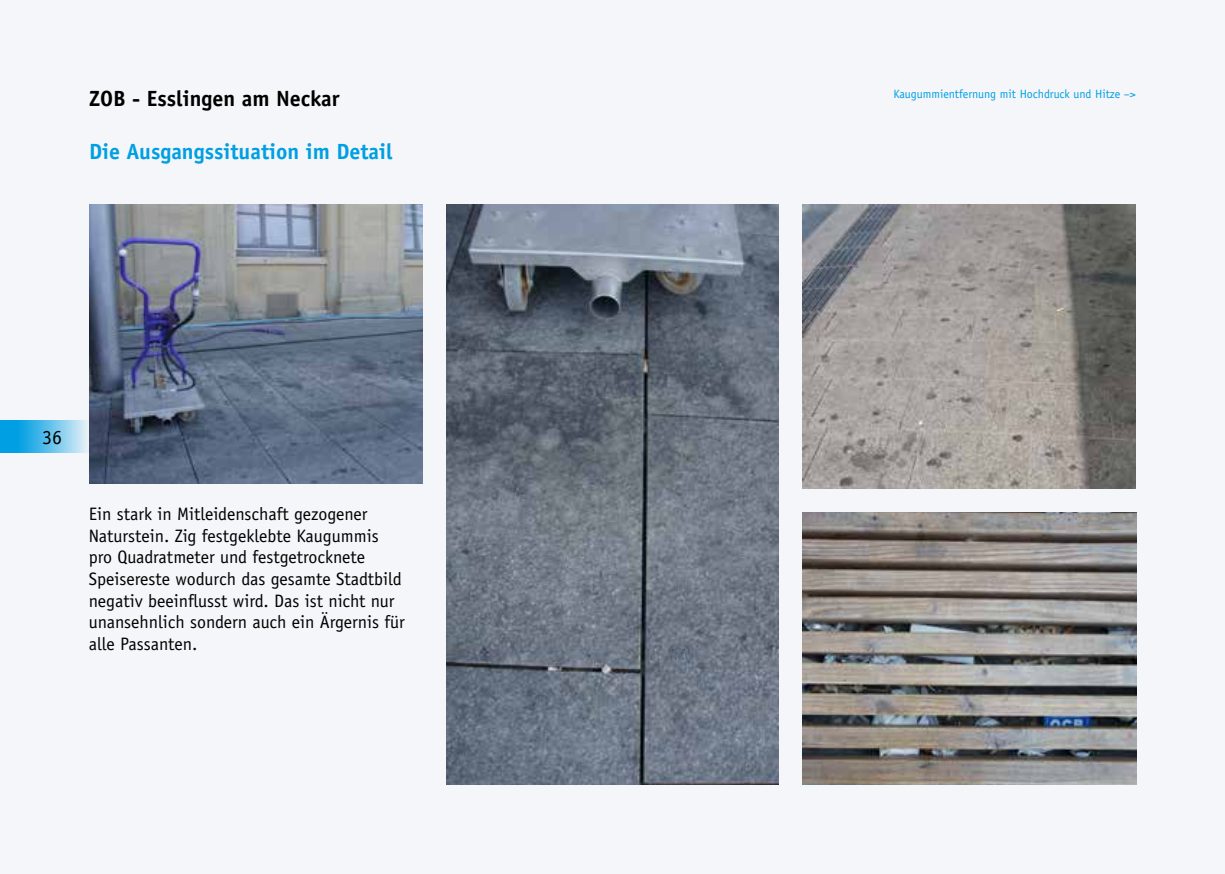
<style>
.page{position:relative;width:1225px;height:874px;background:#fff}
.page>*{position:absolute;margin:0;border:0;box-sizing:border-box;transform-origin:0 0}
.t1{font:700 22px "Officina Sans";color:#009fe3}
.t2{font:700 22px "Officina Sans";color:#000}
.t3{font:20px "Officina Sans";color:#000}
.t4{font:18px/21.6px "Officina Sans";color:#000}
.t5{font:12px "Officina Sans";color:#009fe3}
</style>
<div class="page">
<div style="left:0;top:0;width:1225px;height:873px;background:#f5f6f9"></div>
<div style="left:0;top:421px;width:89px;height:32px;background:linear-gradient(to right,#0090df,#dcedf6)"></div>
<img style="left:89px;top:204px;width:333px;height:278px">
<img style="left:803px;top:512px;width:333px;height:272px">
<img style="left:803px;top:204px;width:333px;height:284px">
<img style="left:446px;top:204px;width:333px;height:580px">
<p class="t2" style="left:89px;top:85px;width:252px">ZOB - Esslingen am Neckar</p>
<p class="t1" style="left:89px;top:138px;width:305px">Die Ausgangssituation im Detail</p>
<p class="t3" style="left:42px;top:425px;width:21px">36</p>
<p class="t4" style="left:89px;top:503px;width:317px">Ein stark in Mitleidenschaft gezogener Naturstein. Zig festgeklebte Kaugummis pro Quadratmeter und festgetrocknete Speisereste wodurch das gesamte Stadtbild negativ beeinflusst wird. Das ist nicht nur unansehnlich sondern auch ein Ärgernis für alle Passanten.</p>
<p class="t5" style="left:893px;top:87px;width:244px">Kaugummientfernung mit Hochdruck und Hitze –&gt;</p>
</div>
